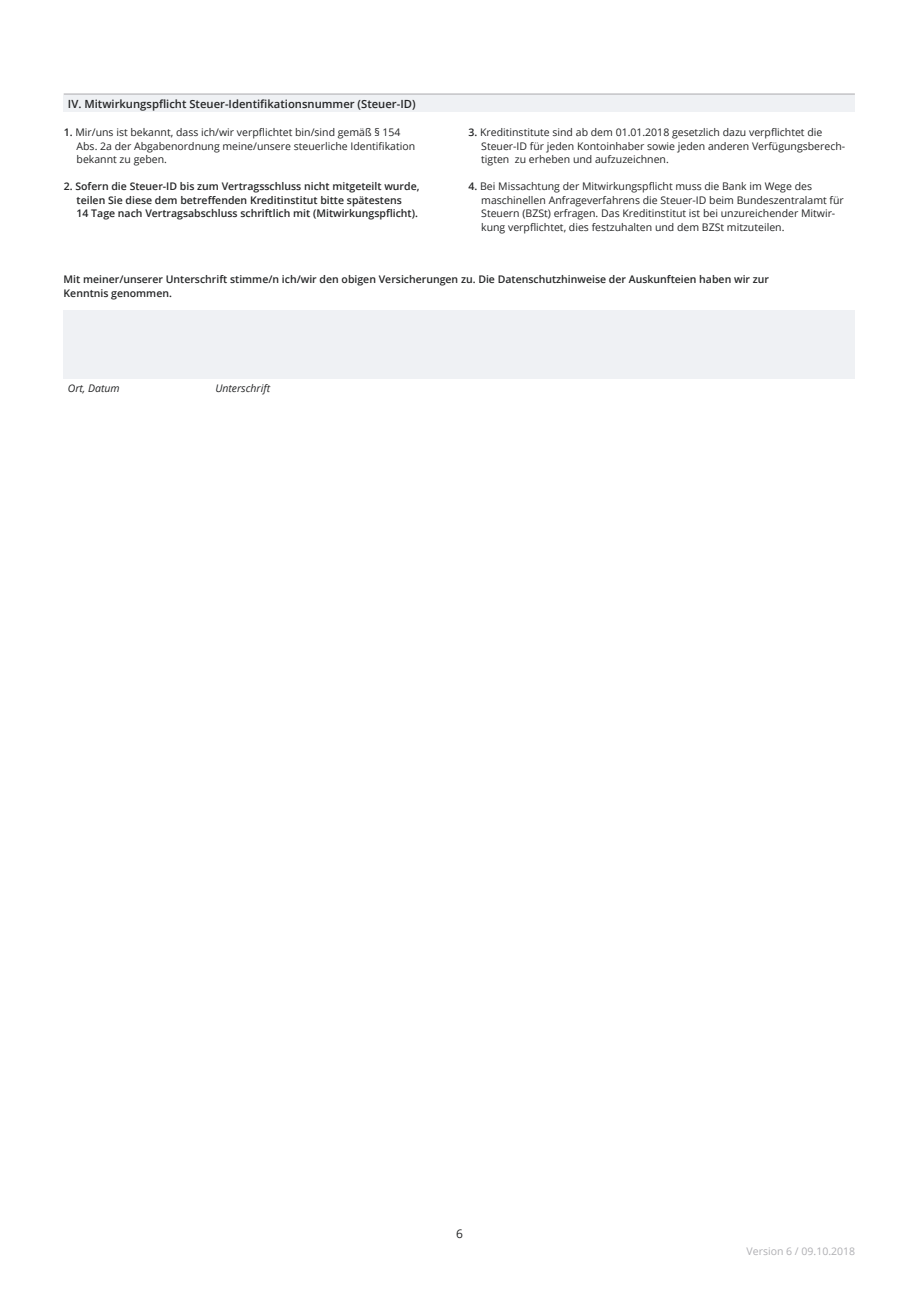
<style>
.page{position:relative;width:919px;height:1289px;background:#fff}
.page>*{position:absolute;margin:0;border:0;box-sizing:border-box;transform-origin:0 0}
.t1{font:12px "Open Sans";color:#252627}
.t2{font:600 11.25px "Open Sans";color:#252627}
.t3{font:10.5px/13.5px "Open Sans";color:#252627}
.t4{font:600 10.5px/13.5px "Open Sans";color:#252627}
.t5{font:italic 10.5px "Open Sans";color:#252627}
.t6{font:10.5px "Open Sans";color:#afafb3}
.s1{font-weight:600}
</style>
<div class="page">
<div style="left:64px;top:95px;width:790px;height:16px;background:#eff1f4"></div>
<hr style="left:64px;top:94px;width:790px;height:1px;background:#a4a4a8">
<div style="left:64px;top:310px;width:790px;height:68px;background:#eff1f4"></div>
<p class="t2" style="left:68px;top:96px;width:349px">IV. Mitwirkungspflicht Steuer-Identifikationsnummer (Steuer-ID)</p>
<p class="t3" style="left:77px;top:125px;width:340px;text-indent:-13px"><span class="s1">1.</span> Mir/uns ist bekannt, dass ich/wir verpflichtet bin/sind gemäß § 154<br>Abs. 2a der Abgabenordnung meine/unsere steuerliche Identifikation bekannt zu geben.</p>
<p class="t4" style="left:77px;top:179px;width:344px;text-indent:-13px">2. Sofern die Steuer-ID bis zum Vertragsschluss nicht mitgeteilt wurde, teilen Sie diese dem betreffenden Kreditinstitut bitte spätestens<br>14 Tage nach Vertragsabschluss schriftlich mit (Mitwirkungspflicht).</p>
<p class="t3" style="left:481px;top:125px;width:365px;text-indent:-13px"><span class="s1">3.</span> Kreditinstitute sind ab dem 01.01.2018 gesetzlich dazu verpflichtet die<br>Steuer-ID für jeden Kontoinhaber sowie jeden anderen Verfügungsberech&shy;tigten zu erheben und aufzuzeichnen.</p>
<p class="t3" style="left:481px;top:179px;width:364px;text-indent:-13px"><span class="s1">4.</span> Bei Missachtung der Mitwirkungspflicht muss die Bank im Wege des maschinellen Anfrageverfahrens die Steuer-ID beim Bundeszentralamt für Steuern (BZSt) erfragen. Das Kreditinstitut ist bei unzureichender Mitwir&shy;kung verpflichtet, dies festzuhalten und dem BZSt mitzuteilen.</p>
<p class="t4" style="left:64px;top:272px;width:707px">Mit meiner/unserer Unterschrift stimme/n ich/wir den obigen Versicherungen zu. Die Datenschutzhinweise der Auskunfteien haben wir zur<br>Kenntnis genommen.</p>
<p class="t5" style="left:68px;top:381px;width:53px">Ort, Datum</p>
<p class="t5" style="left:215px;top:381px;width:56px">Unterschrift</p>
<p class="t1" style="left:456px;top:1224px;width:8px">6</p>
<p class="t6" style="left:746px;top:1243px;width:110px">Version 6 / 09.10.2018</p>
</div>
